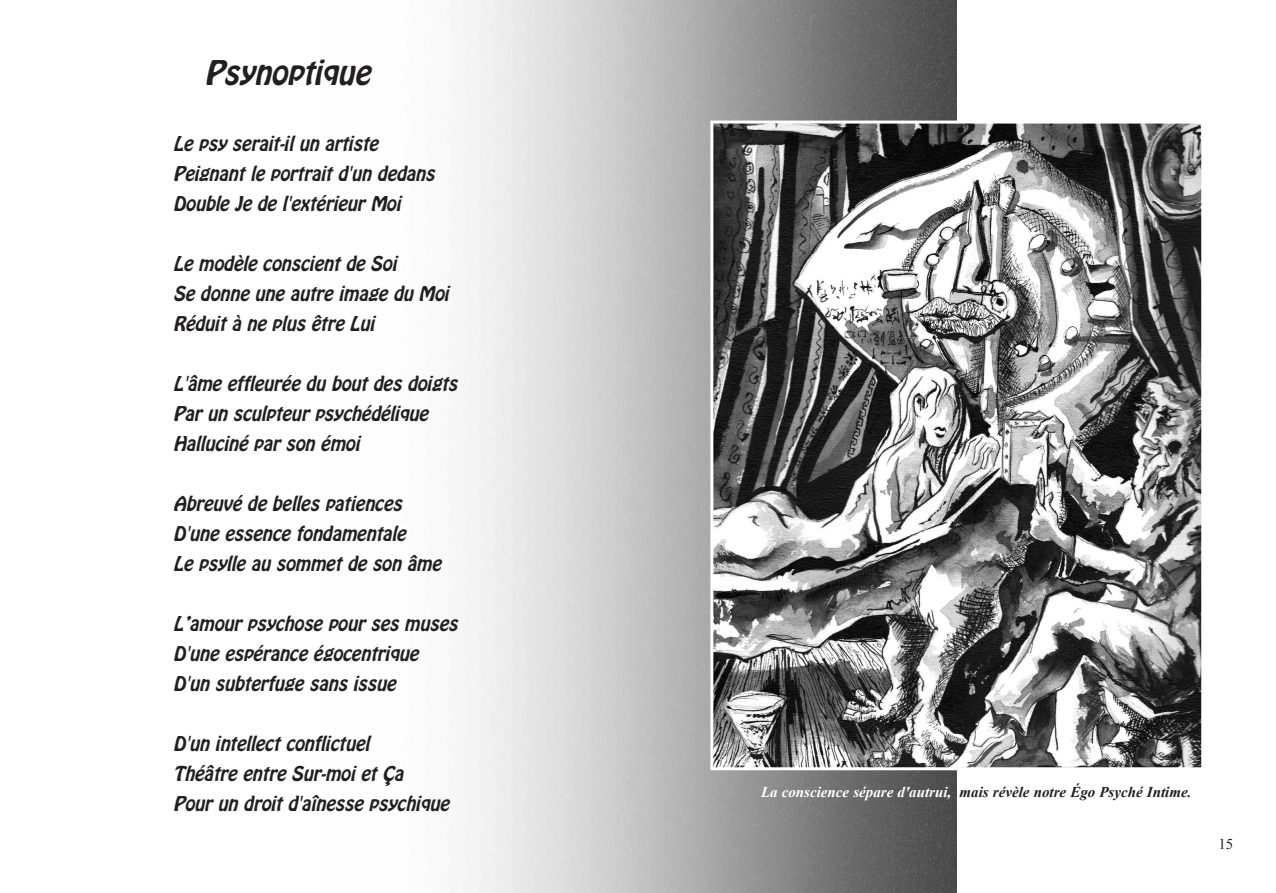
<style>
.page{position:relative;width:1276px;height:893px;background:#fff}
.page>*{position:absolute;margin:0;border:0;box-sizing:border-box;transform-origin:0 0}
.t1{font:italic 30px "Hobo Std";color:#231f20}
.t2{font:italic 18px/30px "Hobo Std";color:#231f20}
.t3{font:italic 700 15px "Times New Roman";color:#231f20}
.t4{font:15px "Times New Roman";color:#231f20}
.s1{color:#fff}
</style>
<div class="page">
<img style="left:449px;top:0;width:508px;height:893px">
<img style="left:714px;top:125px;width:486px;height:641px">
<div style="left:710px;top:121px;width:494px;height:649px;border:3px solid #fff"></div>
<h1 class="t1" style="left:204px;top:60px;width:173px">Psynoptique</h1>
<p class="t2" style="left:173px;top:130px;width:267px">Le psy serait-il un artiste<br>Peignant le portrait d'un dedans<br>Double Je de l'extérieur Moi</p>
<p class="t2" style="left:173px;top:250px;width:281px">Le modèle conscient de Soi<br>Se donne une autre image du Moi<br>Réduit à ne plus être Lui</p>
<p class="t2" style="left:173px;top:370px;width:289px">L 'âme effleurée du bout des doigts<br>Par un sculpteur psychédélique<br>Halluciné par son émoi</p>
<p class="t2" style="left:173px;top:490px;width:273px">Abreuvé de belles patiences<br>D'une essence fondamentale<br>Le psylle au sommet de son âme</p>
<p class="t2" style="left:173px;top:610px;width:290px">L ’amour psychose pour ses muses<br>D'une espérance égocentrique<br>D'un subterfuge sans issue</p>
<p class="t2" style="left:173px;top:730px;width:281px">D'un intellect conflictuel<br>Théâtre entre Sur-moi et Ça<br>Pour un droit d'aînesse psychique</p>
<p class="t3" style="left:761px;top:783px;width:432px"><span class="s1">La conscience sépare d'autrui,</span> mais révèle notre Égo Psyché Intime.</p>
<p class="t4" style="left:1218px;top:835px;width:16px">15</p>
</div>
